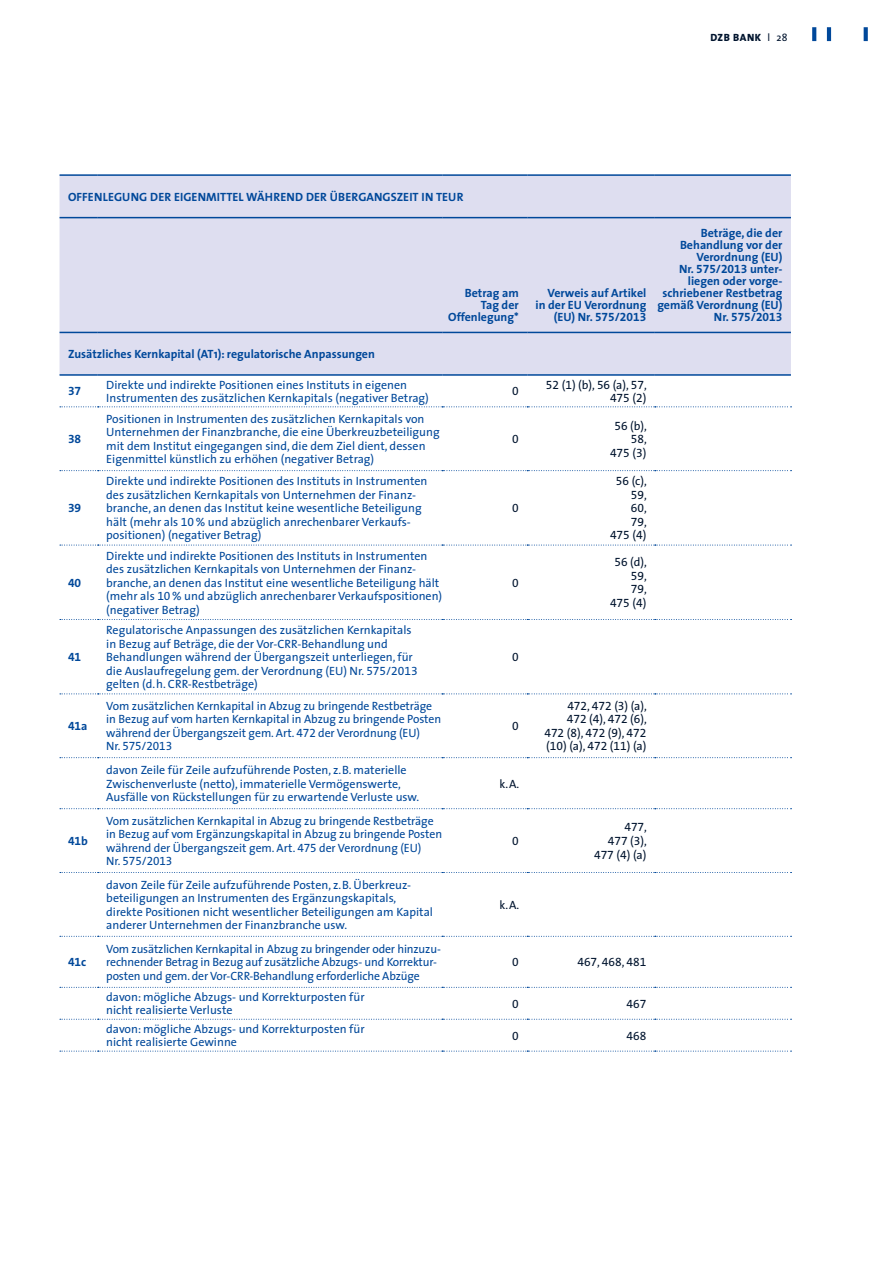
<style>
.page{position:relative;width:893px;height:1263px;background:#fff}
.page>*{position:absolute;margin:0;border:0;box-sizing:border-box;transform-origin:0 0}
.t1{font:12px/13.5px "The Sans";color:#00489a}
.t2{font:700 12px/12px "The Sans";color:#00489a;text-align:right}
.t3{font:12px/13.5px "The Sans Expert";color:#00142e;text-align:right}
.t4{font:12px "The Sans";color:#00142e}
.t5{font:12px "The Sans Bold Expert";color:#00489a}
.t6{font:12px "The Sans Expert";letter-spacing:-.005em;color:#00489a}
.t7{font:800 10.5px "The Sans";letter-spacing:.05em;color:#00142e}
.s1{font-weight:400}
.s2{font-family:"The Sans Bold Expert";font-weight:400}
.s3{font-family:"The Sans Expert"}
.s4{font-family:"The Sans";font-weight:700}
.s5{font-family:"The Sans"}
</style>
<div class="page">
<svg style="left:812px;top:27px;width:4px;height:14px"></svg>
<hr style="left:827px;top:27px;width:4px;height:14px;background:#00489a">
<svg style="left:864px;top:27px;width:4px;height:14px"></svg>
<div style="left:60px;top:176px;width:731px;height:198px;background:#dedef0"></div>
<svg style="left:60px;top:406px;width:731px;height:1px"></svg>
<svg style="left:60px;top:470px;width:731px;height:1px"></svg>
<svg style="left:60px;top:545px;width:731px;height:1px"></svg>
<svg style="left:60px;top:619px;width:731px;height:1px"></svg>
<svg style="left:60px;top:693px;width:731px;height:1px"></svg>
<svg style="left:60px;top:757px;width:731px;height:1px"></svg>
<svg style="left:60px;top:808px;width:731px;height:1px"></svg>
<svg style="left:60px;top:872px;width:731px;height:1px"></svg>
<svg style="left:60px;top:936px;width:731px;height:1px"></svg>
<svg style="left:60px;top:987px;width:731px;height:1px"></svg>
<svg style="left:60px;top:1019px;width:731px;height:1px"></svg>
<svg style="left:60px;top:1051px;width:731px;height:1px"></svg>
<hr style="left:60px;top:174px;width:38px;height:2px;background:#00489a">
<hr style="left:98px;top:174px;width:344px;height:2px;background:#00489a">
<hr style="left:442px;top:174px;width:85px;height:2px;background:#00489a">
<hr style="left:527px;top:174px;width:128px;height:2px;background:#00489a">
<hr style="left:655px;top:174px;width:136px;height:2px;background:#00489a">
<hr style="left:60px;top:217px;width:38px;height:1px;background:#00489a">
<hr style="left:98px;top:217px;width:344px;height:1px;background:#00489a">
<hr style="left:442px;top:217px;width:85px;height:1px;background:#00489a">
<hr style="left:527px;top:217px;width:128px;height:1px;background:#00489a">
<hr style="left:655px;top:217px;width:136px;height:1px;background:#00489a">
<hr style="left:60px;top:332px;width:38px;height:1px;background:#00489a">
<hr style="left:98px;top:332px;width:344px;height:1px;background:#00489a">
<hr style="left:442px;top:332px;width:85px;height:1px;background:#00489a">
<hr style="left:527px;top:332px;width:128px;height:1px;background:#00489a">
<hr style="left:655px;top:332px;width:136px;height:1px;background:#00489a">
<hr style="left:60px;top:374px;width:38px;height:2px;background:#00489a">
<hr style="left:98px;top:374px;width:344px;height:2px;background:#00489a">
<hr style="left:442px;top:374px;width:85px;height:2px;background:#00489a">
<hr style="left:527px;top:374px;width:128px;height:2px;background:#00489a">
<hr style="left:655px;top:374px;width:136px;height:2px;background:#00489a">
<p class="t7" style="left:710px;top:29px;width:79px">DZB BANK <span class="s1">l 28</span></p>
<p class="t2" style="left:68px;top:190px;width:397px">OFFENLEGUNG DER EIGENMITTEL WÄHREND DER ÜBERGANGSZEIT IN TEUR</p>
<p class="t2" style="left:448px;top:287px;width:72px">Betrag am<br>Tag der<br>Offenlegung*</p>
<p class="t2" style="left:536px;top:287px;width:112px">Verweis auf Artikel in der EU Verordnung (EU) Nr. <span class="s2">575</span>/<span class="s2">2013</span></p>
<p class="t2" style="left:68px;top:348px;width:308px">Zusätzliches Kernkapital (AT1): regulatorische Anpassungen</p>
<p class="t5" style="left:68px;top:381px;width:15px">37</p>
<p class="t1" style="left:106px;top:378px;width:324px">Direkte und indirekte Positionen eines Instituts in eigenen<br>Instrumenten des zusätzlichen Kernkapitals (negativer Betrag)</p>
<p class="t3" style="left:512px;top:384px;width:8px">0</p>
<p class="t5" style="left:68px;top:429px;width:15px">38</p>
<p class="t1" style="left:106px;top:412px;width:335px">Positionen in Instrumenten des zusätzlichen Kernkapitals von Unternehmen der Finanzbranche, die eine Überkreuzbeteiligung mit dem Institut eingegangen sind, die dem Ziel dient, dessen Eigenmittel künstlich zu erhöhen (negativer Betrag)</p>
<p class="t3" style="left:512px;top:432px;width:8px">0</p>
<p class="t5" style="left:68px;top:498px;width:15px">39</p>
<p class="t1" style="left:106px;top:474px;width:323px">Direkte und indirekte Positionen des Instituts in Instrumenten des zusätzlichen Kernkapitals von Unternehmen der Finanz&shy;branche, an denen das Institut keine wesentliche Beteiligung hält (mehr als <span class="s3">10</span>% und abzüglich anrechenbarer Verkaufs&shy;positionen) (negativer Betrag)</p>
<p class="t3" style="left:512px;top:501px;width:8px">0</p>
<p class="t5" style="left:68px;top:572px;width:15px">40</p>
<p class="t1" style="left:106px;top:548px;width:337px">Direkte und indirekte Positionen des Instituts in Instrumenten des zusätzlichen Kernkapitals von Unternehmen der Finanz&shy;branche, an denen das Institut eine wesentliche Beteiligung hält (mehr als <span class="s3">10</span>% und abzüglich anrechenbarer Verkaufspositionen) (negativer Betrag)</p>
<p class="t3" style="left:512px;top:575px;width:8px">0</p>
<p class="t5" style="left:68px;top:647px;width:15px">41</p>
<p class="t1" style="left:106px;top:623px;width:313px">Regulatorische Anpassungen des zusätzlichen Kernkapitals in Bezug auf Beträge, die der Vor-CRR-Behandlung und Behandlungen während der Übergangszeit unterliegen, für die Auslaufregelung gem. der Verordnung (EU) Nr. <span class="s3">575</span>/<span class="s3">2013 </span>gelten (d.h. CRR-Restbeträge)</p>
<p class="t3" style="left:512px;top:650px;width:8px">0</p>
<p class="t5" style="left:68px;top:716px;width:21px">41<span class="s4">a</span></p>
<p class="t1" style="left:106px;top:699px;width:336px">Vom zusätzlichen Kernkapital in Abzug zu bringende Restbeträge in Bezug auf vom harten Kernkapital in Abzug zu bringende Posten während der Übergangszeit gem. Art. <span class="s3">472</span> der Verordnung (EU)</p>
<p class="t6" style="left:106px;top:736px;width:67px"><span class="s5">Nr.</span> 575<span class="s5">/</span>2013</p>
<p class="t3" style="left:512px;top:719px;width:8px">0</p>
<p class="t1" style="left:106px;top:763px;width:314px">davon Zeile für Zeile aufzuführende Posten, z.B. materielle<br>Zwischenverluste (netto), immaterielle Vermögenswerte,<br>Ausfälle von Rückstellungen für zu erwartende Verluste usw.</p>
<p class="t4" style="left:499px;top:773px;width:21px">k.A.</p>
<p class="t5" style="left:68px;top:831px;width:21px">41<span class="s4">b</span></p>
<p class="t1" style="left:106px;top:813px;width:337px">Vom zusätzlichen Kernkapital in Abzug zu bringende Restbeträge in Bezug auf vom Ergänzungskapital in Abzug zu bringende Posten während der Übergangszeit gem. Art. <span class="s3">475</span> der Verordnung (EU)</p>
<p class="t6" style="left:106px;top:851px;width:68px"><span class="s5">Nr.</span> 575<span class="s5">/</span>2013</p>
<p class="t3" style="left:512px;top:834px;width:8px">0</p>
<p class="t1" style="left:106px;top:877px;width:328px">davon Zeile für Zeile aufzuführende Posten, z.B. Überkreuz&shy;beteiligungen an Instrumenten des Ergänzungskapitals, direkte Positionen nicht wesentlicher Beteiligungen am Kapital anderer Unternehmen der Finanzbranche usw.</p>
<p class="t4" style="left:499px;top:895px;width:21px">k.A.</p>
<p class="t4" style="left:546px;top:375px;width:102px"><span class="s3">52</span> (<span class="s3">1</span>) (b), <span class="s3">56</span> (a), <span class="s3">57</span>,</p>
<p class="t3" style="left:610px;top:391px;width:38px">475 <span class="s5">(</span>2<span class="s5">)</span></p>
<p class="t4" style="left:614px;top:416px;width:34px"><span class="s3">56</span> (b),</p>
<p class="t3" style="left:610px;top:432px;width:38px">58<span class="s5">,<br></span>475 <span class="s5">(</span>3<span class="s5">)</span></p>
<p class="t4" style="left:616px;top:471px;width:33px"><span class="s3">56</span> (c),</p>
<p class="t3" style="left:610px;top:488px;width:38px">59<span class="s5">,<br></span>60<span class="s5">,<br></span>79<span class="s5">,<br></span>475 <span class="s5">(</span>4<span class="s5">)</span></p>
<p class="t4" style="left:614px;top:552px;width:34px"><span class="s3">56</span> (d),</p>
<p class="t3" style="left:610px;top:569px;width:38px">59<span class="s5">,<br></span>79<span class="s5">,<br></span>475 <span class="s5">(</span>4<span class="s5">)</span></p>
<p class="t3" style="left:544px;top:699px;width:104px">472<span class="s5">,</span> 472 <span class="s5">(</span>3<span class="s5">) (a),<br></span>472 <span class="s5">(</span>4<span class="s5">),</span> 472 <span class="s5">(</span>6<span class="s5">),<br></span>472 <span class="s5">(</span>8<span class="s5">),</span> 472 <span class="s5">(</span>9<span class="s5">),</span> 472</p>
<p class="t4" style="left:546px;top:736px;width:102px">(<span class="s3">10</span>) (a), <span class="s3">472</span> (<span class="s3">11</span>) (a)</p>
<p class="t3" style="left:608px;top:820px;width:41px">477<span class="s5">,<br></span>477 <span class="s5">(</span>3<span class="s5">),</span></p>
<p class="t4" style="left:594px;top:844px;width:54px"><span class="s3">477</span> (<span class="s3">4</span>) (a)</p>
<p class="t5" style="left:68px;top:952px;width:20px">41<span class="s4">c</span></p>
<p class="t1" style="left:106px;top:941px;width:336px">Vom zusätzlichen Kernkapital in Abzug zu bringender oder hinzuzu&shy;rechnender Betrag in Bezug auf zusätzliche Abzugs- und Korrektur&shy;posten und gem. der Vor-CRR-Behandlung erforderliche Abzüge</p>
<p class="t3" style="left:512px;top:955px;width:8px">0</p>
<p class="t3" style="left:577px;top:955px;width:70px">467<span class="s5">,</span> 468<span class="s5">,</span> 481</p>
<p class="t1" style="left:106px;top:990px;width:260px">davon: mögliche Abzugs- und Korrekturposten für nicht realisierte Verluste</p>
<p class="t3" style="left:512px;top:996px;width:8px">0</p>
<p class="t3" style="left:627px;top:996px;width:21px">467</p>
<p class="t1" style="left:106px;top:1022px;width:260px">davon: mögliche Abzugs- und Korrekturposten für nicht realisierte Gewinne</p>
<p class="t3" style="left:512px;top:1028px;width:8px">0</p>
<p class="t3" style="left:627px;top:1028px;width:21px">468</p>
<p class="t2" style="left:657px;top:227px;width:127px">Beträge, die der<br>Behandlung vor der<br>Verordnung (EU)<br>Nr. <span class="s2">575</span>/<span class="s2">2013</span> unter&shy;liegen oder vorge&shy;schriebener Restbetrag gemäß Verordnung (EU)</p>
<p class="t5" style="left:714px;top:307px;width:70px"><span class="s4">Nr.</span> 575<span class="s4">/</span>2013</p>
</div>
